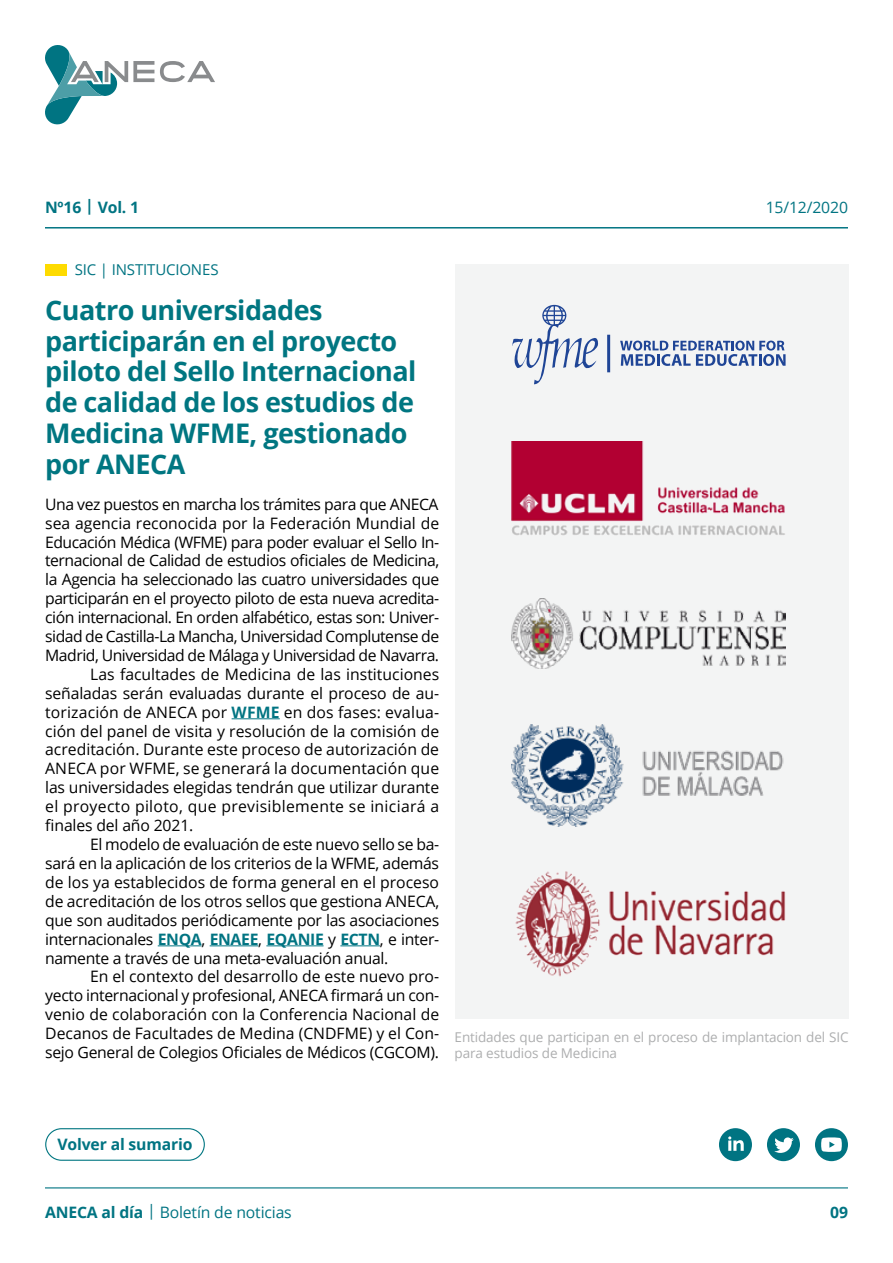
<style>
.page{position:relative;width:893px;height:1263px;background:#fff}
.page>*{position:absolute;margin:0;border:0;box-sizing:border-box;transform-origin:0 0}
.t1{font:700 27px/30.8px "Open Sans";letter-spacing:-.02em;color:#007681}
.t2{font:15.75px "Open Sans";letter-spacing:-.02em;color:#000}
.t3{font:15.75px "Open Sans";color:#000}
.t4{font:15.75px "Open Sans";letter-spacing:.01em;color:#000}
.t5{font:15.75px "Open Sans";letter-spacing:.02em;color:#000}
.t6{font:15.75px "Open Sans";letter-spacing:-.01em;color:#007482}
.t7{font:700 15.75px "Open Sans";letter-spacing:-.01em;color:#007482}
.t8{font:15px "Open Sans";letter-spacing:-.01em;color:#007482}
.t9{font:13.5px/16.5px "Open Sans";letter-spacing:-.01em;color:#adaeaf}
.s1{font-weight:700;color:#007482}
.s2{font-weight:700}
</style>
<div class="page">
<svg style="left:160px;top:61px;width:55px;height:21px"></svg>
<svg style="left:45px;top:45px;width:109px;height:80px"></svg>
<hr style="left:45px;top:1187px;width:803px;height:1px;background:#007482">
<svg style="left:767px;top:1128px;width:33px;height:33px"></svg>
<svg style="left:719px;top:1128px;width:33px;height:33px"></svg>
<svg style="left:815px;top:1128px;width:33px;height:33px"></svg>
<div style="left:45px;top:1128px;width:160px;height:33px;border:1px solid #007681;border-radius:16px"></div>
<hr style="left:45px;top:227px;width:803px;height:1px;background:#007482">
<div style="left:45px;top:264px;width:21px;height:11px;background:#fedb00"></div>
<hr style="left:232px;top:718px;width:48px;height:1px;background:#007482">
<hr style="left:158px;top:945px;width:43px;height:1px;background:#007482">
<hr style="left:210px;top:945px;width:48px;height:1px;background:#007482">
<hr style="left:266px;top:945px;width:58px;height:1px;background:#007482">
<hr style="left:340px;top:945px;width:40px;height:1px;background:#007482">
<div style="left:455px;top:264px;width:394px;height:754px;background:#f3f4f4"></div>
<svg style="left:620px;top:341px;width:166px;height:25px"></svg>
<svg style="left:512px;top:305px;width:86px;height:79px"></svg>
<hr style="left:607px;top:335px;width:3px;height:37px;background:#1f4596">
<img style="left:512px;top:441px;width:273px;height:95px">
<img style="left:512px;top:599px;width:274px;height:70px">
<img style="left:515px;top:871px;width:271px;height:106px">
<img style="left:512px;top:724px;width:272px;height:102px">
<p class="t7" style="left:45px;top:196px;width:96px">Nº16 | Vol. 1</p>
<p class="t6" style="left:766px;top:196px;width:84px">15/12/2020</p>
<p class="t8" style="left:75px;top:260px;width:145px">SIC | INSTITUCIONES</p>
<h1 class="t1" style="left:45px;top:294px;width:373px">Cuatro universidades participarán en el proyecto piloto del Sello Internacional de calidad de los estudios de<br>Medicina WFME, gestionado por ANECA</h1>
<p class="t2" style="left:45px;top:493px;width:395px">Una vez puestos en marcha los trámites para que ANECA</p>
<p class="t3" style="left:45px;top:512px;width:395px">sea agencia reconocida por la Federación Mundial de</p>
<p class="t2" style="left:45px;top:531px;width:395px">Educación Médica (WFME) para poder evaluar el Sello In-</p>
<p class="t2" style="left:45px;top:550px;width:395px">ternacional de Calidad de estudios oficiales de Medicina,</p>
<p class="t2" style="left:45px;top:569px;width:395px">la Agencia ha seleccionado las cuatro universidades que</p>
<p class="t2" style="left:45px;top:588px;width:395px">participarán en el proyecto piloto de esta nueva acredita-</p>
<p class="t2" style="left:45px;top:607px;width:395px">ción internacional. En orden alfabético, estas son: Univer-</p>
<p class="t2" style="left:45px;top:625px;width:396px">sidad de Castilla-La Mancha, Universidad Complutense de</p>
<p class="t2" style="left:45px;top:644px;width:395px">Madrid, Universidad de Málaga y Universidad de Navarra.</p>
<p class="t3" style="left:90px;top:663px;width:350px">Las facultades de Medicina de las instituciones</p>
<p class="t2" style="left:45px;top:682px;width:395px">señaladas serán evaluadas durante el proceso de au-</p>
<p class="t4" style="left:45px;top:701px;width:395px">torización de ANECA por <span class="s1">WFME</span> en dos fases: evalua-</p>
<p class="t3" style="left:45px;top:720px;width:395px">ción del panel de visita y resolución de la comisión de</p>
<p class="t3" style="left:45px;top:739px;width:395px">acreditación. Durante este proceso de autorización de</p>
<p class="t4" style="left:45px;top:758px;width:395px">ANECA por WFME, se generará la documentación que</p>
<p class="t2" style="left:45px;top:777px;width:395px">las universidades elegidas tendrán que utilizar durante</p>
<p class="t5" style="left:45px;top:796px;width:395px">el proyecto piloto, que previsiblemente se iniciará a</p>
<p class="t2" style="left:45px;top:814px;width:150px">finales del año 2021.</p>
<p class="t2" style="left:90px;top:833px;width:351px">El modelo de evaluación de este nuevo sello se ba-</p>
<p class="t2" style="left:45px;top:852px;width:395px">sará en la aplicación de los criterios de la WFME, además</p>
<p class="t3" style="left:45px;top:871px;width:395px">de los ya establecidos de forma general en el proceso</p>
<p class="t2" style="left:45px;top:890px;width:395px">de acreditación de los otros sellos que gestiona ANECA,</p>
<p class="t2" style="left:45px;top:909px;width:395px">que son auditados periódicamente por las asociaciones</p>
<p class="t2" style="left:45px;top:928px;width:395px">internacionales <span class="s1">ENQA</span>, <span class="s1">ENAEE</span>, <span class="s1">EQANIE</span> y <span class="s1">ECTN</span>, e inter-</p>
<p class="t2" style="left:45px;top:947px;width:345px">namente a través de una meta-evaluación anual.</p>
<p class="t3" style="left:90px;top:966px;width:350px">En el contexto del desarrollo de este nuevo pro-</p>
<p class="t2" style="left:45px;top:985px;width:395px">yecto internacional y profesional, ANECA firmará un con-</p>
<p class="t3" style="left:45px;top:1004px;width:395px">venio de colaboración con la Conferencia Nacional de</p>
<p class="t3" style="left:45px;top:1023px;width:395px">Decanos de Facultades de Medina (CNDFME) y el Con-</p>
<p class="t2" style="left:45px;top:1041px;width:395px">sejo General de Colegios Oficiales de Médicos (CGCOM).</p>
<p class="t9" style="left:455px;top:1028px;width:395px">Entidades que participan en el proceso de implantacion del SIC para estudios de Medicina</p>
<p class="t7" style="left:57px;top:1133px;width:137px">Volver al sumario</p>
<p class="t6" style="left:45px;top:1201px;width:248px"><span class="s2">ANECA al día</span> | Boletín de noticias</p>
<p class="t7" style="left:830px;top:1201px;width:19px">09</p>
</div>
